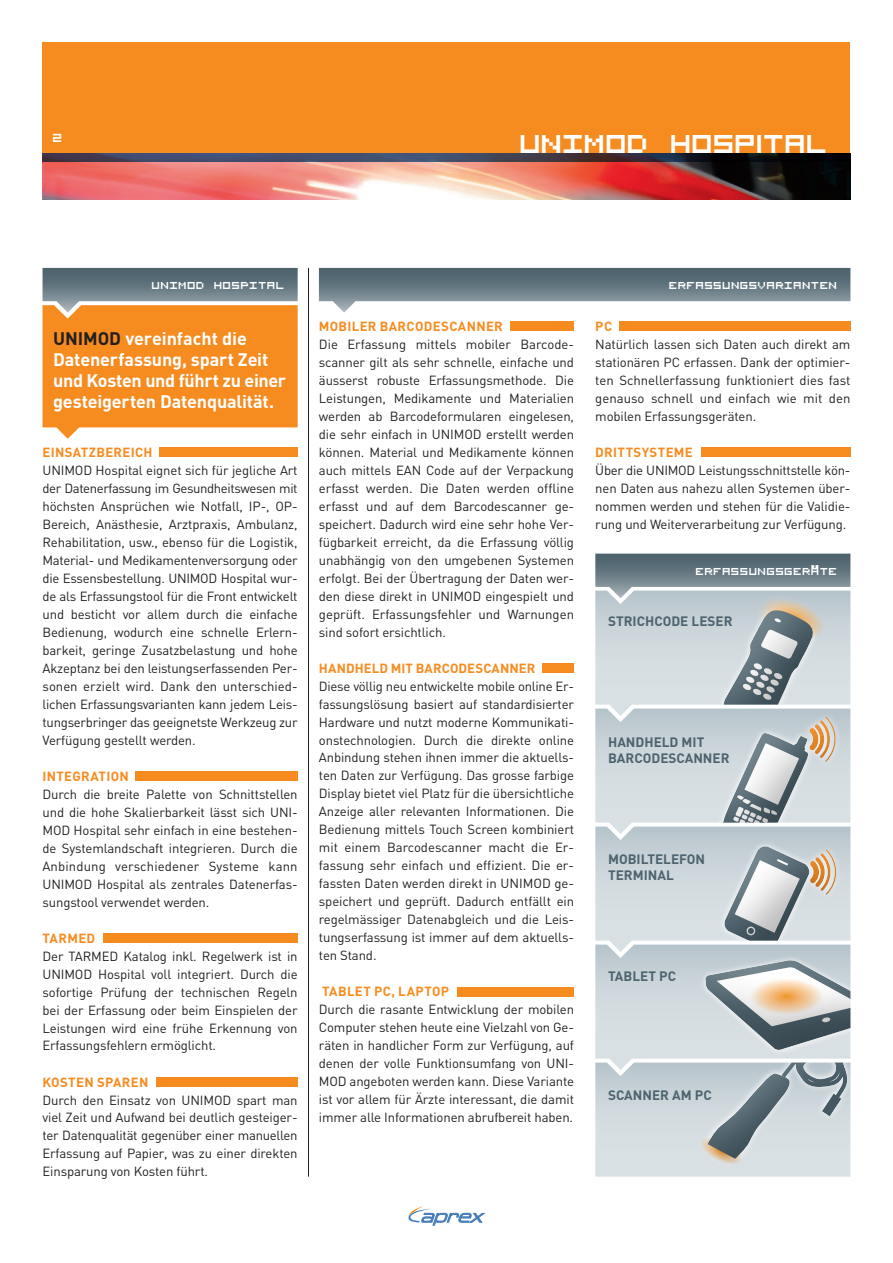
<style>
.page{position:relative;width:893px;height:1263px;background:#fff}
.page>*{position:absolute;margin:0;border:0;box-sizing:border-box;transform-origin:0 0}
.t1{font:36px "Visitor TT1 BRK";letter-spacing:-.005em;color:#fff}
.t2{font:21px "Visitor TT2 BRK";color:#fff}
.t3{font:700 18px/21px "DIN";letter-spacing:-.01em;color:#fff}
.t4{font:18px "Visitor TT2 BRK";letter-spacing:.025em;color:#fff}
.t5{font:700 13.5px/16.5px "DIN";color:#4d636e}
.t6{font:13.2px/18px "DIN";letter-spacing:-.01em;color:#231f20;text-align:justify}
.t7{font:700 13.2px "DIN";letter-spacing:.025em;color:#f68b1f}
.s1{color:#231f20}
</style>
<div class="page">
<img style="left:43px;top:162px;width:807px;height:38px">
<div style="left:43px;top:43px;width:807px;height:110px;background:#f68b1f"></div>
<svg style="left:43px;top:153px;width:807px;height:9px;background:#33374c"></svg>
<svg style="left:319px;top:268px;width:531px;height:45px"></svg>
<svg style="left:408px;top:1206px;width:76px;height:19px"></svg>
<svg style="left:595px;top:554px;width:255px;height:623px;background:#c0c8cc"></svg>
<svg style="left:43px;top:268px;width:255px;height:171px;background:#da9146"></svg>
<div style="left:159px;top:447px;width:139px;height:10px;background:#f68b1f"></div>
<div style="left:135px;top:771px;width:163px;height:9px;background:#f68b1f"></div>
<div style="left:103px;top:933px;width:195px;height:10px;background:#f68b1f"></div>
<div style="left:156px;top:1077px;width:142px;height:10px;background:#f68b1f"></div>
<div style="left:510px;top:321px;width:64px;height:10px;background:#f68b1f"></div>
<div style="left:542px;top:663px;width:32px;height:10px;background:#f68b1f"></div>
<div style="left:457px;top:987px;width:117px;height:10px;background:#f68b1f"></div>
<div style="left:619px;top:321px;width:231px;height:10px;background:#f68b1f"></div>
<div style="left:701px;top:447px;width:149px;height:10px;background:#f68b1f"></div>
<hr style="left:308px;top:268px;width:1px;height:909px;background:#231f20">
<h2 class="t2" style="left:53px;top:122px;width:11px">2</h2>
<h1 class="t1" style="left:521px;top:128px;width:310px">UNIMOD Hospital</h1>
<h3 class="t4" style="left:152px;top:272px;width:134px">UNIMOD Hospital</h3>
<h3 class="t3" style="left:53px;top:327px;width:234px"><span class="s1">UNI MOD</span> VEREINFACHT DIE<br>DATENERFASSUNG, SPART ZEIT<br>UND KOSTEN UND FÜHRT ZU EINER<br>GESTEIGERTEN DATENQUALITÄT.</h3>
<p class="t7" style="left:43px;top:443px;width:109px">EINSATZBEREICH</p>
<p class="t6" style="left:43px;top:461px;width:257px;text-align:left">UNIMOD Hospital eignet sich für jegliche Art der Datenerfassung im Gesundheitswesen mit höchsten Ansprüchen wie Notfall, IP-, OP-Bereich, Anästhesie, Arztpraxis, Ambulanz, Rehabilitation, usw., ebenso für die Logistik, Material- und Medikamentenversorgung oder die Essensbestellung. UNIMOD Hospital wur&shy;de als Erfassungstool für die Front entwickelt und besticht vor allem durch die einfache Bedienung, wodurch eine schnelle Erlern&shy;barkeit, geringe Zusatzbelastung und hohe Akzeptanz bei den leistungserfassenden Per&shy;sonen erzielt wird. Dank den unterschied&shy;lichen Erfassungsvarianten kann jedem Leis&shy;tungserbringer das geeignetste Werkzeug zur Verfügung gestellt werden.</p>
<p class="t7" style="left:43px;top:767px;width:88px">I NTEGRATION</p>
<p class="t6" style="left:43px;top:784px;width:257px">Durch die breite Palette von Schnittstellen und die hohe Skalierbarkeit lässt sich UNI-MOD Hospital sehr einfach in eine bestehen&shy;de Systemlandschaft integrieren. Durch die Anbindung verschiedener Systeme kann UNIMOD Hospital als zentrales Datenerfas&shy;sungstool verwendet werden.</p>
<p class="t7" style="left:43px;top:929px;width:9px">TAR</p>
<p class="t7" style="left:67px;top:929px;width:20px">MED</p>
<p class="t6" style="left:43px;top:946px;width:257px">Der TARMED Katalog inkl. Regelwerk ist in UNIMOD Hospital voll integriert. Durch die sofortige Prüfung der technischen Regeln bei der Erfassung oder beim Einspielen der Leistungen wird eine frühe Erkennung von Erfassungsfehlern ermöglicht.</p>
<p class="t7" style="left:43px;top:1073px;width:107px">KOSTEN SPAREN</p>
<p class="t6" style="left:43px;top:1090px;width:257px">Durch den Einsatz von UNIMOD spart man viel Zeit und Aufwand bei deutlich gesteiger&shy;ter Datenqualität gegenüber einer manuellen Erfassung auf Papier, was zu einer direkten Einsparung von Kosten führt.</p>
<p class="t7" style="left:319px;top:317px;width:185px">MOBILER BARCODESCANNER</p>
<p class="t6" style="left:319px;top:335px;width:257px">Die Erfassung mittels mobiler Barcode&shy;scanner gilt als sehr schnelle, einfache und äusserst robuste Erfassungsmethode. Die Leistungen, Medikamente und Materialien werden ab Barcodeformularen eingelesen, die sehr einfach in UNIMOD erstellt werden können. Material und Medikamente können auch mittels EAN Code auf der Verpackung erfasst werden. Die Daten werden offline erfasst und auf dem Barcodescanner ge&shy;speichert. Dadurch wird eine sehr hohe Ver&shy;fügbarkeit erreicht, da die Erfassung völlig unabhängig von den umgebenen Systemen erfolgt. Bei der Übertragung der Daten wer&shy;den diese direkt in UNIMOD eingespielt und geprüft. Erfassungsfehler und Warnungen sind sofort ersichtlich.</p>
<p class="t7" style="left:319px;top:659px;width:218px">HANDH ELD M IT BARCODESCANNER</p>
<p class="t6" style="left:319px;top:676px;width:257px">Diese völlig neu entwickelte mobile online Er&shy;fassungslösung basiert auf standardisierter Hardware und nutzt moderne Kommunikati&shy;onstechnologien. Durch die direkte online Anbindung stehen ihnen immer die aktuells&shy;ten Daten zur Verfügung. Das grosse farbige Display bietet viel Platz für die übersichtliche Anzeige aller relevanten Informationen. Die Bedienung mittels Touch Screen kombiniert mit einem Barcodescanner macht die Er&shy;fassung sehr einfach und effizient. Die er&shy;fassten Daten werden direkt in UNIMOD ge&shy;speichert und geprüft. Dadurch entfällt ein regelmässiger Datenabgleich und die Leis&shy;tungserfassung ist immer auf dem aktuells&shy;ten Stand.</p>
<p class="t7" style="left:322px;top:983px;width:127px">TABLET PC, LAPTOP</p>
<p class="t6" style="left:319px;top:1000px;width:257px">Durch die rasante Entwicklung der mobilen Computer stehen heute eine Vielzahl von Ge&shy;räten in handlicher Form zur Verfügung, auf denen der volle Funktionsumfang von UNI-MOD angeboten werden kann. Diese Variante ist vor allem für Ärzte interessant, die damit immer alle Informationen abrufbereit haben.</p>
<h3 class="t4" style="left:669px;top:272px;width:160px">Erfassungsvarianten</h3>
<p class="t7" style="left:595px;top:317px;width:17px">PC</p>
<p class="t6" style="left:595px;top:335px;width:257px">Natürlich lassen sich Daten auch direkt am stationären PC erfassen. Dank der optimier&shy;ten Schnellerfassung funktioniert dies fast genauso schnell und einfach wie mit den mobilen Erfassungsgeräten.</p>
<p class="t7" style="left:595px;top:443px;width:99px">DRITTSYSTEME</p>
<p class="t6" style="left:595px;top:460px;width:257px">Über die UNIMOD Leistungsschnittstelle kön&shy;nen Daten aus nahezu allen Systemen über&shy;nommen werden und stehen für die Validie&shy;rung und Weiterverarbeitung zur Verfügung.</p>
<h3 class="t4" style="left:696px;top:559px;width:142px">Erfassungsgeräte</h3>
<p class="t5" style="left:608px;top:612px;width:126px">STRICHCODE LESER</p>
<p class="t5" style="left:608px;top:733px;width:123px">HANDH ELD M IT<br>BARCODESCANNER</p>
<p class="t5" style="left:608px;top:850px;width:99px">MOBILTELEFON<br>TERM INAL</p>
<p class="t5" style="left:608px;top:967px;width:68px">TABLET PC</p>
<p class="t5" style="left:608px;top:1086px;width:104px">SCANNER AM PC</p>
</div>
